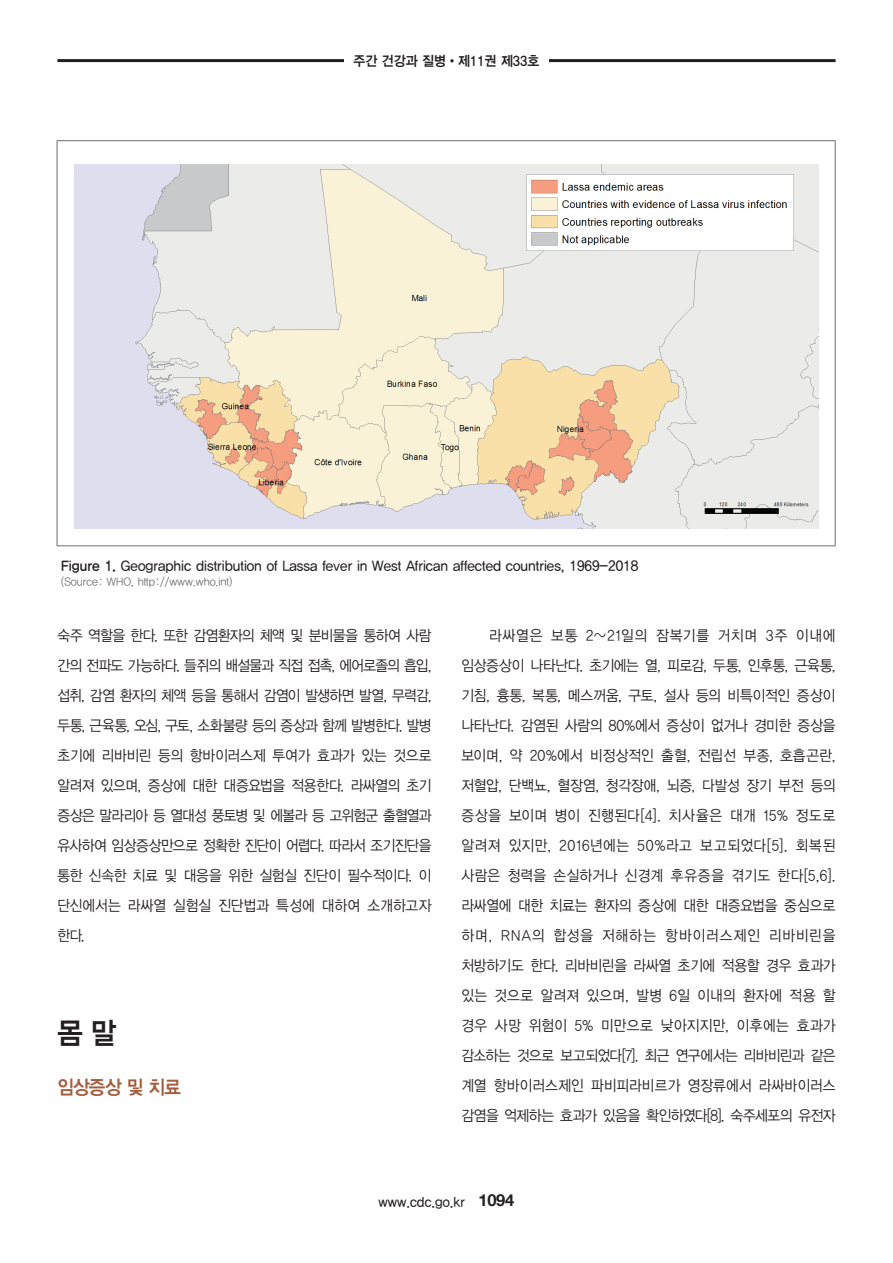
<style>
.page{position:relative;width:893px;height:1263px;background:#fff}
.page>*{position:absolute;margin:0;border:0;box-sizing:border-box;transform-origin:0 0}
.t1{font:30px "YDVYGO Std 14";color:#231f20;scale:.92 1}
.t2{font:19.5px "YDVYGO Std 14";letter-spacing:-.04em;color:#a65d3f;scale:.92 1}
.t3{font:15px/30px "YDVYGO Std 12";letter-spacing:-.015em;color:#231f20;text-align:justify;scale:.92 1}
.t4{font:14.25px "YDVYGO Std 33";color:#231f20;scale:.94 1}
.t5{font:13.8px "YDVYGO Std 13";color:#231f20;scale:.92 1}
.t6{font:13.8px "YDVYGO Std 34";color:#231f20;scale:.94 1}
.t7{font:11.25px "YDVYGO Std 32";color:#6c6d70}
.s1{font-family:"YDVYGO Std 34"}
.s2{font-family:"Helvetica 75";font-weight:700;font-size:16.5px}
</style>
<div class="page">
<hr style="left:57px;top:59px;width:779px;height:3px;background:#231f20">
<div style="left:344px;top:51px;width:205px;height:19px;background:#fff"></div>
<hr style="left:57px;top:140px;width:779px;height:1px;background:#6c6d70">
<hr style="left:57px;top:141px;width:1px;height:404px;background:#6c6d70">
<hr style="left:835px;top:141px;width:1px;height:404px;background:#6c6d70">
<hr style="left:57px;top:545px;width:779px;height:1px;background:#6c6d70">
<img style="left:74px;top:164px;width:745px;height:365px">
<p class="t6" style="left:353px;top:54px;width:199px">주간 건강과 질병•제11권 제33호</p>
<p class="t4" style="left:61px;top:558px;width:615px"><span class="s1">Figure 1.</span> Geographic distribution of Lassa fever in West African affected countries, 1969-2018</p>
<p class="t7" style="left:61px;top:576px;width:173px">(Source: WHO, http://www.who.int)</p>
<p class="t3" style="left:57px;top:620px;width:408px">숙주 역할을 한다. 또한 감염환자의 체액 및 분비물을 통하여 사람 간의 전파도 가능하다. 들쥐의 배설물과 직접 접촉, 에어로졸의 흡입, 섭취, 감염 환자의 체액 등을 통해서 감염이 발생하면 발열, 무력감, 두통, 근육통, 오심, 구토, 소화불량 등의 증상과 함께 발병한다. 발병 초기에 리바비린 등의 항바이러스제 투여가 효과가 있는 것으로 알려져 있으며, 증상에 대한 대증요법을 적용한다. 라싸열의 초기 증상은 말라리아 등 열대성 풍토병 및 에볼라 등 고위험군 출혈열과 유사하여 임상증상만으로 정확한 진단이 어렵다. 따라서 조기진단을 통한 신속한 치료 및 대응을 위한 실험실 진단이 필수적이다. 이 단신에서는 라싸열 실험실 진단법과 특성에 대하여 소개하고자 한다.</p>
<h1 class="t1" style="left:57px;top:1017px;width:66px">몸 말</h1>
<h2 class="t2" style="left:57px;top:1077px;width:136px">임상증상 및 치료</h2>
<p class="t3" style="left:461px;top:620px;width:408px;text-indent:28px">라싸열은 보통 2~21일의 잠복기를 거치며 3주 이내에 임상증상이 나타난다. 초기에는 열, 피로감, 두통, 인후통, 근육통, 기침, 흉통, 복통, 메스꺼움, 구토, 설사 등의 비특이적인 증상이 나타난다. 감염된 사람의 80%에서 증상이 없거나 경미한 증상을 보이며, 약 20%에서 비정상적인 출혈, 전립선 부종, 호흡곤란, 저혈압, 단백뇨, 혈장염, 청각장애, 뇌증, 다발성 장기 부전 등의 증상을 보이며 병이 진행된다[4]. 치사율은 대개 15% 정도로 알려져 있지만, 2016년에는 50%라고 보고되었다[5]. 회복된 사람은 청력을 손실하거나 신경계 후유증을 겪기도 한다[5,6]. 라싸열에 대한 치료는 환자의 증상에 대한 대증요법을 중심으로 하며, RNA의 합성을 저해하는 항바이러스제인 리바비린을 처방하기도 한다. 리바비린을 라싸열 초기에 적용할 경우 효과가 있는 것으로 알려져 있으며, 발병 6일 이내의 환자에 적용 할 경우 사망 위험이 5% 미만으로 낮아지지만, 이후에는 효과가 감소하는 것으로 보고되었다[7]. 최근 연구에서는 리바비린과 같은 계열 항바이러스제인 파비피라비르가 영장류에서 라싸바이러스 감염을 억제하는 효과가 있음을 확인하였다[8]. 숙주세포의 유전자</p>
<p class="t5" style="left:379px;top:1194px;width:149px">www.cdc.go.kr <span class="s2">1094</span></p>
</div>
